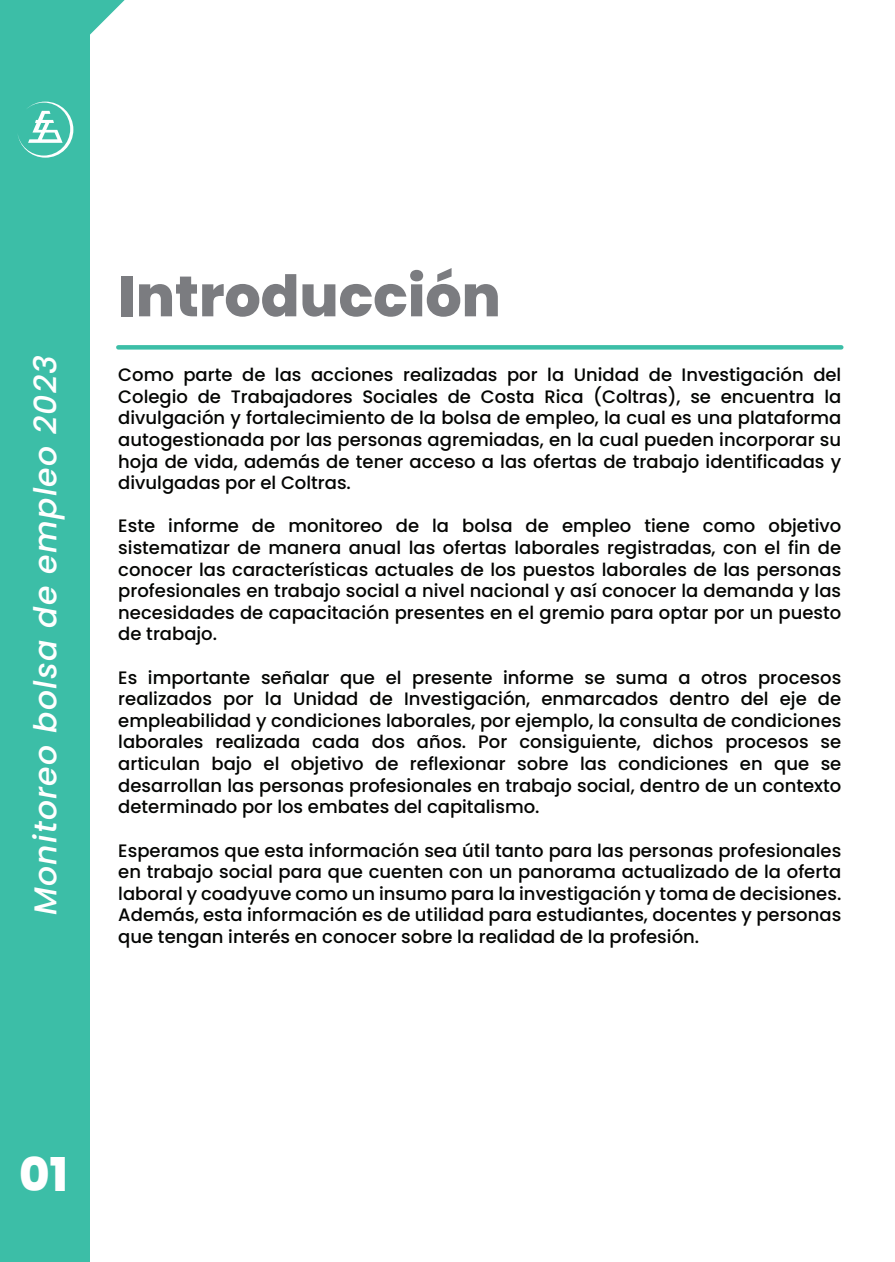
<style>
.page{position:relative;width:895px;height:1262px;background:#fff}
.page>*{position:absolute;margin:0;border:0;box-sizing:border-box;transform-origin:0 0}
.t1{font:800 57px "Poppins";color:#7b7c80}
.t2{font:800 46.5px "Poppins";color:#fff}
.t3{font:italic 500 31.5px "Poppins";letter-spacing:.04em;color:#fff}
.t4{font:500 18px/21.6px "Poppins";color:#040503;text-align:justify}
</style>
<div class="page">
<div style="left:1px;top:0;width:89px;height:1262px;background:#3cbea7"></div>
<svg style="left:18px;top:102px;width:55px;height:56px"></svg>
<svg style="left:118px;top:345px;width:723px;height:4px;background:#40bfa9"></svg>
<svg style="left:90px;top:0;width:35px;height:35px"></svg>
<h3 class="t3" style="left:27px;top:915px;width:561px;rotate:-90deg">Monitoreo bolsa de empleo 2023</h3>
<h1 class="t1" style="left:118px;top:263px;width:384px">Introducción</h1>
<p class="t4" style="left:118px;top:364px;width:724px">Como parte de las acciones realizadas por la Unidad de Investigación del Colegio de Trabajadores Sociales de Costa Rica (Coltras), se encuentra la divulgación y fortalecimiento de la bolsa de empleo, la cual es una plataforma autogestionada por las personas agremiadas, en la cual pueden incorporar su hoja de vida, además de tener acceso a las ofertas de trabajo identificadas y divulgadas por el Coltras.</p>
<p class="t4" style="left:118px;top:515px;width:724px">Este informe de monitoreo de la bolsa de empleo tiene como objetivo sistematizar de manera anual las ofertas laborales registradas, con el fin de conocer las características actuales de los puestos laborales de las personas profesionales en trabajo social a nivel nacional y así conocer la demanda y las necesidades de capacitación presentes en el gremio para optar por un puesto de trabajo.</p>
<p class="t4" style="left:118px;top:666px;width:724px">Es importante señalar que el presente informe se suma a otros procesos realizados por la Unidad de Investigación, enmarcados dentro del eje de empleabilidad y condiciones laborales, por ejemplo, la consulta de condiciones laborales realizada cada dos años. Por consiguiente, dichos procesos se articulan bajo el objetivo de reflexionar sobre las condiciones en que se desarrollan las personas profesionales en trabajo social, dentro de un contexto determinado por los embates del capitalismo.</p>
<p class="t4" style="left:118px;top:839px;width:724px">Esperamos que esta información sea útil tanto para las personas profesionales en trabajo social para que cuenten con un panorama actualizado de la oferta laboral y coadyuve como un insumo para la investigación y toma de decisiones.<br>Además, esta información es de utilidad para estudiantes, docentes y personas que tengan interés en conocer sobre la realidad de la profesión.</p>
<h2 class="t2" style="left:19px;top:1147px;width:50px">01</h2>
</div>
